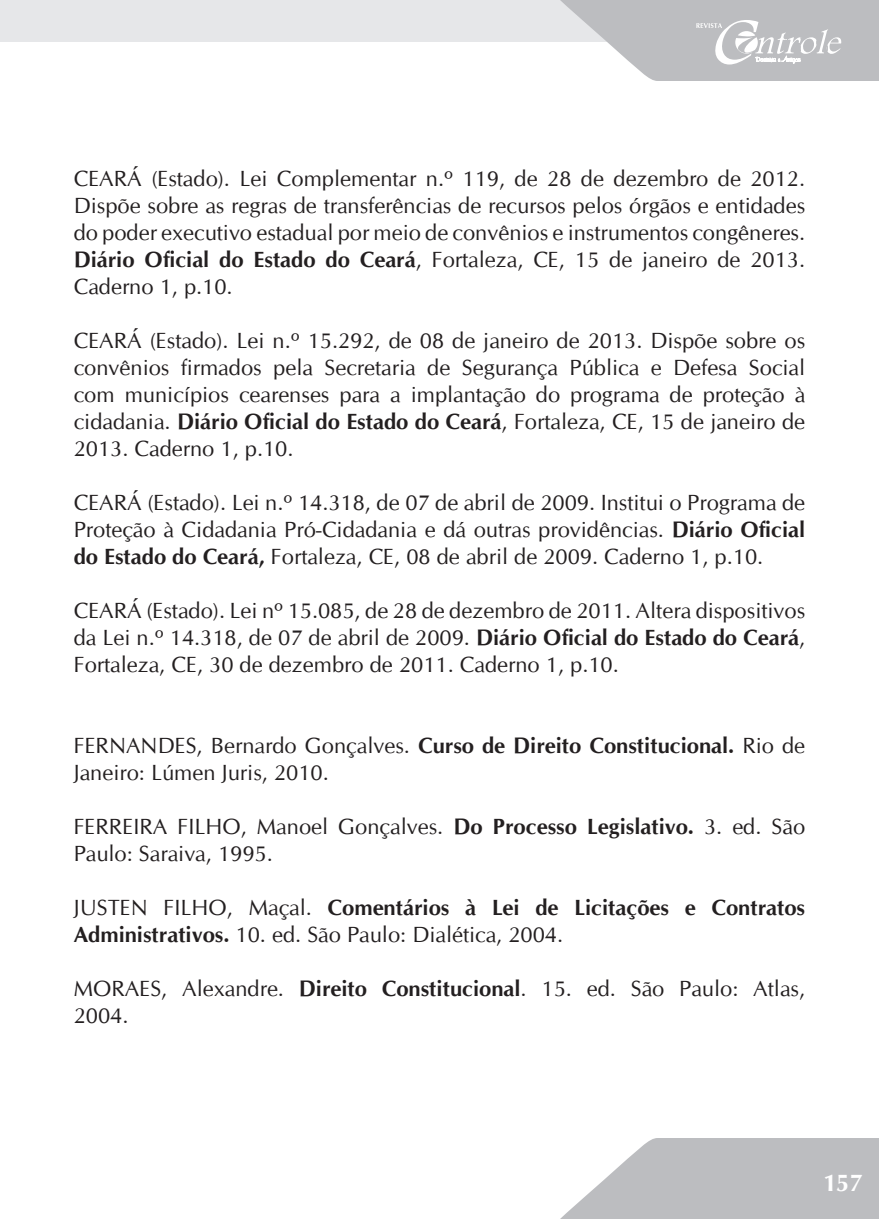
<style>
.page{position:relative;width:879px;height:1219px;background:#fff}
.page>*{position:absolute;margin:0;border:0;box-sizing:border-box;transform-origin:0 0}
.t1{font:700 24px "CG Omega";color:#fff}
.t2{font:22px/27px "CG Omega";color:#231f20;text-align:justify}
.t3{font:700 22px/27px "CG Omega";color:#231f20}
.s1{font-weight:700}
.s2{font-weight:400}
</style>
<div class="page">
<div style="left:0;top:0;width:879px;height:41px;background:#e6e7e9"></div>
<svg style="left:560px;top:1138px;width:319px;height:81px;background:#c5c6c8"></svg>
<svg style="left:538px;top:0;width:341px;height:81px"></svg>
<p class="t2" style="left:74px;top:166px;width:733px">CEARÁ (Estado). Lei Complementar n.º 119, de 28 de dezembro de 2012.<br>Dispõe sobre as regras de transferências de recursos pelos órgãos e entidades do poder executivo estadual por meio de convênios e instrumentos congêneres.<br><span class="s1">Diário Oficial do Estado do Ceará</span>, Fortaleza, CE, 15 de janeiro de 2013.<br>Caderno 1, p.10.</p>
<p class="t2" style="left:74px;top:328px;width:733px">CEARÁ (Estado). Lei n.º 15.292, de 08 de janeiro de 2013. Dispõe sobre os convênios firmados pela Secretaria de Segurança Pública e Defesa Social com municípios cearenses para a implantação do programa de proteção à cidadania. <span class="s1">Diário Oficial do Estado do Ceará</span>, Fortaleza, CE, 15 de janeiro de 2013. Caderno 1, p.10.</p>
<p class="t2" style="left:74px;top:490px;width:733px">CEARÁ (Estado). Lei n.º 14.318, de 07 de abril de 2009. Institui o Programa de Proteção à Cidadania Pró-Cidadania e dá outras providências. <span class="s1">Diário Oficial do Estado do Ceará,</span> Fortaleza, CE, 08 de abril de 2009. Caderno 1, p.10.</p>
<p class="t2" style="left:74px;top:598px;width:733px">CEARÁ (Estado). Lei nº 15.085, de 28 de dezembro de 2011. Altera dispositivos da Lei n.º 14.318, de 07 de abril de 2009. <span class="s1">Diário Oficial do Estado do Ceará</span>, Fortaleza, CE, 30 de dezembro de 2011. Caderno 1, p.10.</p>
<p class="t2" style="left:74px;top:733px;width:733px">FERNANDES, Bernardo Gonçalves. <span class="s1">Curso de Direito Constitucional.</span> Rio de<br>Janeiro: Lúmen Juris, 2010.</p>
<p class="t2" style="left:74px;top:814px;width:733px">FERREIRA FILHO, Manoel Gonçalves. <span class="s1">Do Processo Legislativo.</span> 3. ed. São<br>Paulo: Saraiva, 1995.</p>
<p class="t3" style="left:74px;top:894px;width:733px"><span class="s2">JUSTEN FILHO, Maçal.</span> Comentários à Lei de Licitações e Contratos<br>Administrativos. <span class="s2">10. ed. São Paulo: Dialética, 2004.</span></p>
<p class="t2" style="left:74px;top:976px;width:733px">MORAES, Alexandre. <span class="s1">Direito Constitucional</span>. 15. ed. São Paulo: Atlas,<br>2004.</p>
<p class="t1" style="left:823px;top:1168px;width:41px">157</p>
</div>
